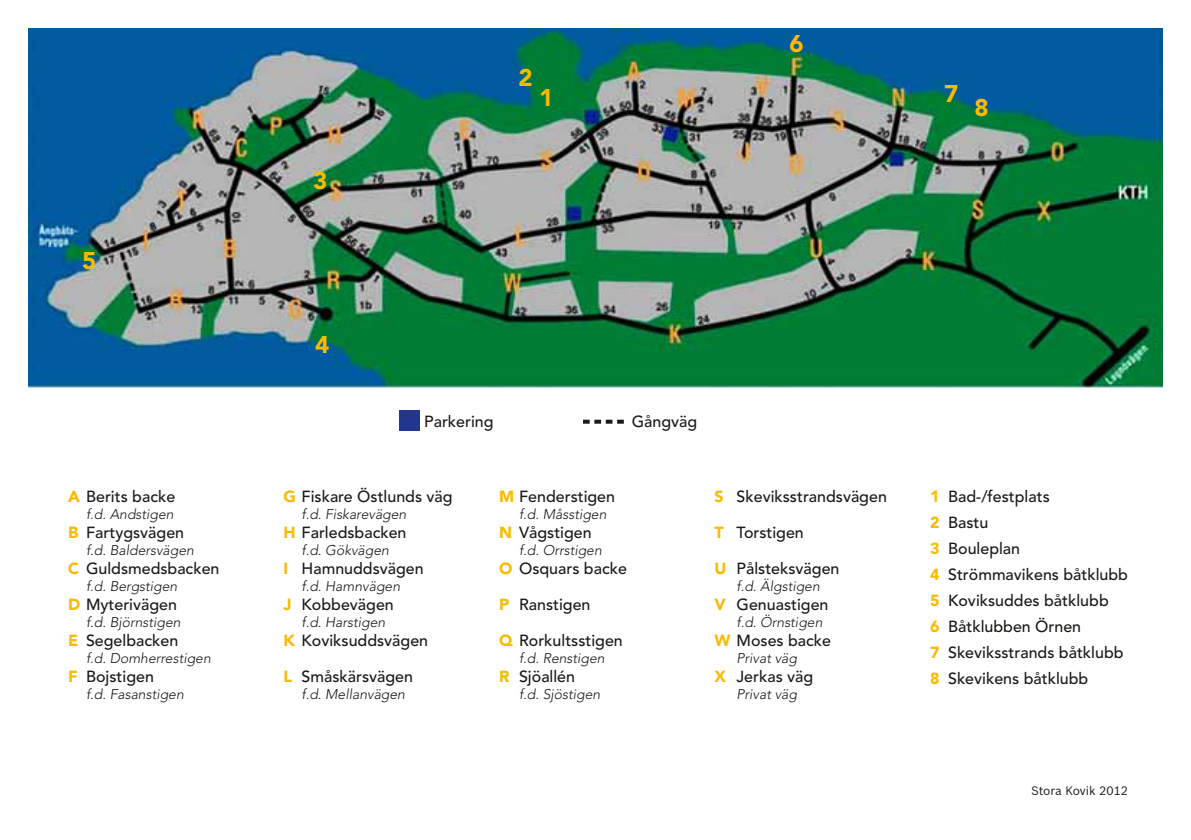
<style>
.page{position:relative;width:1191px;height:840px;background:#fff}
.page>*{position:absolute;margin:0;border:0;box-sizing:border-box;transform-origin:0 0}
.t1{font:900 24px "Avenir";color:#fbba00}
.t2{font:500 16px/26px "Avenir";color:#1b1a18}
.t3{font:italic 300 14px "Avenir";color:#1b1a18}
.t4{font:12px "Bosch Sans";color:#1b1a18}
.s1{font-weight:900;color:#fbba00}
</style>
<div class="page">
<img style="left:28px;top:28px;width:1134px;height:359px">
<svg style="left:583px;top:419px;width:41px;height:4px"></svg>
<div style="left:399px;top:410px;width:21px;height:20px;background:#23368d"></div>
<h1 class="t1" style="left:82px;top:246px;width:16px">5</h1>
<p class="t2" style="left:68px;top:484px;width:109px"><span class="s1">A</span> Berits backe</p>
<p class="t3" style="left:86px;top:505px;width:89px">f.d. Andstigen</p>
<p class="t2" style="left:68px;top:520px;width:118px"><span class="s1">B</span> Fartygsvägen</p>
<p class="t3" style="left:86px;top:541px;width:109px">f.d. Baldersvägen</p>
<p class="t2" style="left:68px;top:556px;width:153px"><span class="s1">C</span> Guldsmedsbacken</p>
<p class="t3" style="left:86px;top:577px;width:93px">f.d. Bergstigen</p>
<p class="t2" style="left:68px;top:592px;width:110px"><span class="s1">D</span> Myterivägen</p>
<p class="t3" style="left:86px;top:613px;width:96px">f.d. Björnstigen</p>
<p class="t2" style="left:68px;top:628px;width:112px"><span class="s1">E</span> Segelbacken</p>
<p class="t3" style="left:86px;top:649px;width:126px">f.d. Domherrestigen</p>
<p class="t2" style="left:68px;top:664px;width:87px"><span class="s1">F</span> Bojstigen</p>
<p class="t3" style="left:86px;top:685px;width:99px">f.d. Fasanstigen</p>
<h1 class="t1" style="left:313px;top:165px;width:16px">3</h1>
<h1 class="t1" style="left:518px;top:63px;width:16px">2</h1>
<h1 class="t1" style="left:539px;top:83px;width:16px">1</h1>
<h1 class="t1" style="left:789px;top:29px;width:16px">6</h1>
<h1 class="t1" style="left:944px;top:79px;width:16px">7</h1>
<h1 class="t1" style="left:974px;top:93px;width:16px">8</h1>
<h1 class="t1" style="left:315px;top:330px;width:16px">4</h1>
<p class="t2" style="left:424px;top:408px;width:71px">Parkering</p>
<p class="t2" style="left:632px;top:408px;width:67px">Gångväg</p>
<p class="t2" style="left:283px;top:484px;width:171px"><span class="s1">G</span> Fiskare Östlunds väg</p>
<p class="t3" style="left:301px;top:505px;width:106px">f.d. Fiskarevägen</p>
<p class="t2" style="left:283px;top:520px;width:124px"><span class="s1">H</span> Farledsbacken</p>
<p class="t3" style="left:301px;top:541px;width:89px">f.d. Gökvägen</p>
<p class="t2" style="left:283px;top:556px;width:142px"><span class="s1">I</span> Hamnuddsvägen</p>
<p class="t3" style="left:301px;top:577px;width:100px">f.d. Hamnvägen</p>
<p class="t2" style="left:283px;top:592px;width:112px"><span class="s1">J</span> Kobbevägen</p>
<p class="t3" style="left:301px;top:613px;width:85px">f.d. Harstigen</p>
<p class="t2" style="left:283px;top:628px;width:146px"><span class="s1">K</span> Koviksuddsvägen</p>
<p class="t2" style="left:283px;top:664px;width:131px"><span class="s1">L</span> Småskärsvägen</p>
<p class="t3" style="left:301px;top:685px;width:105px">f.d. Mellanvägen</p>
<p class="t2" style="left:499px;top:484px;width:117px"><span class="s1">M</span> Fenderstigen</p>
<p class="t3" style="left:519px;top:505px;width:89px">f.d. Måsstigen</p>
<p class="t2" style="left:499px;top:520px;width:94px"><span class="s1">N</span> Vågstigen</p>
<p class="t3" style="left:519px;top:541px;width:84px">f.d. Orrstigen</p>
<p class="t2" style="left:499px;top:556px;width:129px"><span class="s1">O</span> Osquars backe</p>
<p class="t2" style="left:499px;top:592px;width:93px"><span class="s1">P</span> Ranstigen</p>
<p class="t2" style="left:499px;top:628px;width:125px"><span class="s1">Q</span> Rorkultsstigen</p>
<p class="t3" style="left:519px;top:649px;width:87px">f.d. Renstigen</p>
<p class="t2" style="left:499px;top:664px;width:78px"><span class="s1">R</span> Sjöallén</p>
<p class="t3" style="left:519px;top:685px;width:83px">f.d. Sjöstigen</p>
<p class="t2" style="left:714px;top:484px;width:174px"><span class="s1">S</span> Skeviksstrandsvägen</p>
<p class="t2" style="left:714px;top:520px;width:91px"><span class="s1">T</span> Torstigen</p>
<p class="t2" style="left:714px;top:556px;width:126px"><span class="s1">U</span> Pålsteksvägen</p>
<p class="t3" style="left:736px;top:577px;width:85px">f.d. Älgstigen</p>
<p class="t2" style="left:714px;top:592px;width:115px"><span class="s1">V</span> Genuastigen</p>
<p class="t3" style="left:736px;top:613px;width:87px">f.d. Örnstigen</p>
<p class="t2" style="left:714px;top:628px;width:118px"><span class="s1">W</span> Moses backe</p>
<p class="t3" style="left:736px;top:649px;width:62px">Privat väg</p>
<p class="t2" style="left:714px;top:664px;width:100px"><span class="s1">X</span> Jerkas väg</p>
<p class="t3" style="left:736px;top:685px;width:62px">Privat väg</p>
<p class="t2" style="left:930px;top:484px;width:199px"><span class="s1">1</span> Bad-/festplats<br><span class="s1">2</span> Bastu<br><span class="s1">3</span> Bouleplan<br><span class="s1">4</span> Strömmavikens båtklubb<br><span class="s1">5</span> Koviksuddes båtklubb<br><span class="s1">6</span> Båtklubben Örnen<br><span class="s1">7</span> Skeviksstrands båtklubb<br><span class="s1">8</span> Skevikens båtklubb</p>
<p class="t4" style="left:1031px;top:782px;width:99px">Stora Kovik 2012</p>
</div>
